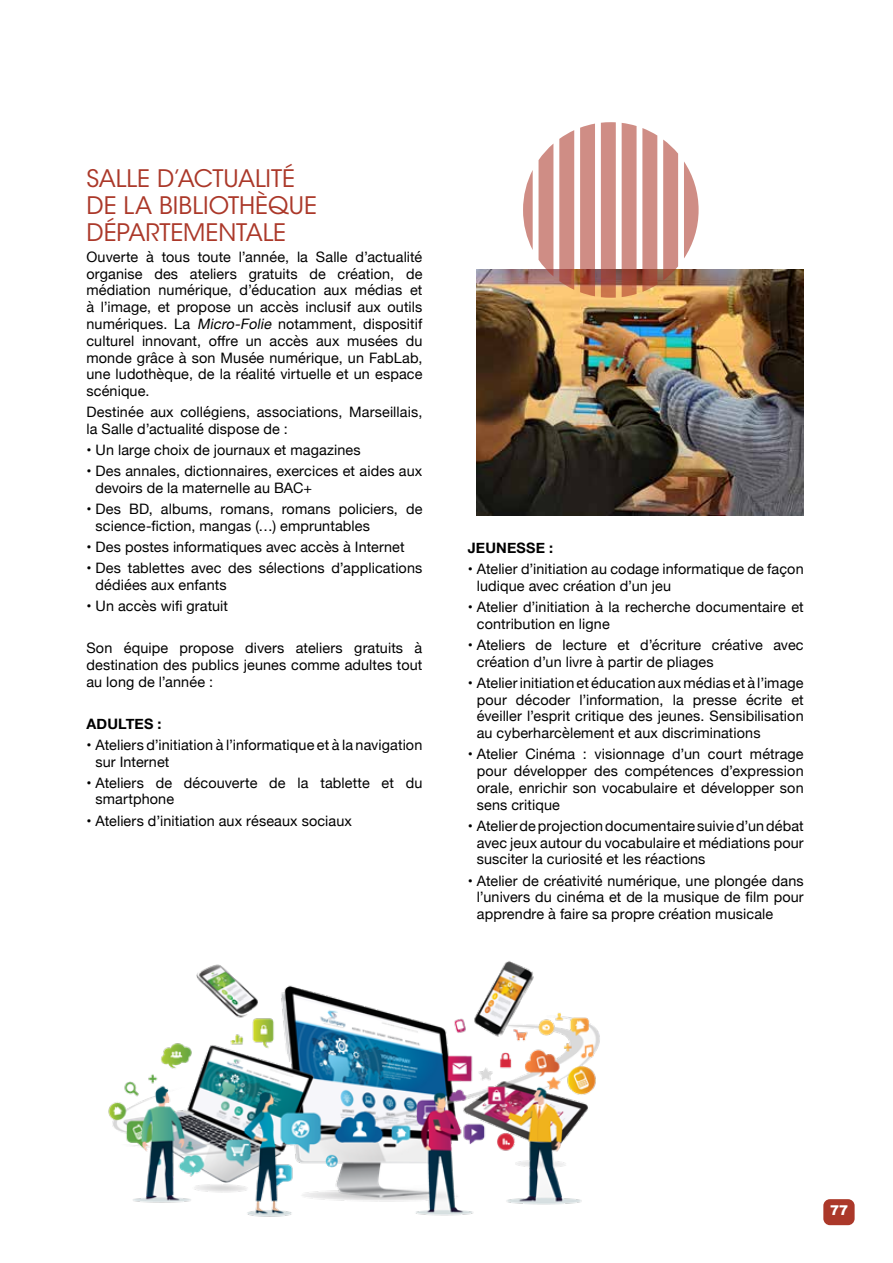
<style>
.page{position:relative;width:893px;height:1263px;background:#fff}
.page>*{position:absolute;margin:0;border:0;box-sizing:border-box;transform-origin:0 0}
.t1{font:24px/27px "ITC Avant Garde Std";color:#ab3829}
.t2{font:14.4px/16.8px "Helvetica Neue";letter-spacing:.01em;color:#000}
.t3{font:700 14.4px "Helvetica Neue";letter-spacing:.01em;color:#000}
.t4{font:900 13.5px "Arial";color:#fff}
.s1{font-style:italic}
</style>
<div class="page">
<div style="left:823px;top:1199px;width:32px;height:26px;background:#ab3829;border-radius:7px"></div>
<img style="left:108px;top:961px;width:492px;height:256px">
<img style="left:476px;top:270px;width:327px;height:245px">
<svg style="left:684px;top:161px;width:15px;height:97px"></svg>
<svg style="left:663px;top:139px;width:15px;height:141px"></svg>
<svg style="left:622px;top:123px;width:35px;height:174px"></svg>
<svg style="left:523px;top:170px;width:10px;height:80px"></svg>
<svg style="left:539px;top:144px;width:14px;height:132px"></svg>
<svg style="left:559px;top:130px;width:15px;height:160px"></svg>
<svg style="left:580px;top:124px;width:15px;height:172px"></svg>
<svg style="left:601px;top:122px;width:15px;height:176px"></svg>
<h1 class="t1" style="left:86px;top:165px;width:232px">SALLE D’ACTUALITÉ<br>DE LA BIBLIOTHÈQUE<br>DÉPARTEMENTALE</h1>
<p class="t2" style="left:86px;top:249px;width:337px;text-align:justify">Ouverte à tous toute l’année, la Salle d’actualité organise des ateliers gratuits de création, de médiation numérique, d’éducation aux médias et à l’image, et propose un accès inclusif aux outils numériques. La <span class="s1">Micro-Folie</span> notamment, dispositif culturel innovant, offre un accès aux musées du monde grâce à son Musée numérique, un FabLab, une ludothèque, de la réalité virtuelle et un espace scénique.</p>
<p class="t2" style="left:86px;top:405px;width:337px">Destinée aux collégiens, associations, Marseillais, la Salle d’actualité dispose de :</p>
<p class="t2" style="left:86px;top:442px;width:276px">• Un large choix de journaux et magazines</p>
<p class="t2" style="left:96px;top:463px;width:328px;text-indent:-9px">• Des annales, dictionnaires, exercices et aides aux devoirs de la maternelle au BAC+</p>
<p class="t2" style="left:96px;top:501px;width:328px;text-indent:-9px">• Des BD, albums, romans, romans policiers, de science-fiction, mangas (…) empruntables</p>
<p class="t2" style="left:86px;top:539px;width:320px">• Des postes informatiques avec accès à Internet</p>
<p class="t2" style="left:96px;top:560px;width:328px;text-indent:-9px">• Des tablettes avec des sélections d’applications dédiées aux enfants</p>
<p class="t2" style="left:86px;top:598px;width:143px">• Un accès wifi gratuit</p>
<p class="t2" style="left:86px;top:640px;width:337px;text-align:justify">Son équipe propose divers ateliers gratuits à destination des publics jeunes comme adultes tout au long de l’année :</p>
<p class="t3" style="left:86px;top:712px;width:77px">ADULTES :</p>
<p class="t2" style="left:96px;top:737px;width:328px;text-indent:-9px">• Ateliers d’initiation à l’informatique et à la navigation sur Internet</p>
<p class="t2" style="left:96px;top:775px;width:328px;text-indent:-9px">• Ateliers de découverte de la tablette et du smartphone</p>
<p class="t2" style="left:86px;top:813px;width:267px">• Ateliers d’initiation aux réseaux sociaux</p>
<p class="t3" style="left:468px;top:537px;width:87px">JEUNESSE :</p>
<p class="t2" style="left:477px;top:562px;width:328px;text-indent:-9px">• Atelier d’initiation au codage informatique de façon ludique avec création d’un jeu</p>
<p class="t2" style="left:477px;top:599px;width:328px;text-indent:-9px">• Atelier d’initiation à la recherche documentaire et contribution en ligne</p>
<p class="t2" style="left:477px;top:637px;width:328px;text-indent:-9px">• Ateliers de lecture et d’écriture créative avec création d’un livre à partir de pliages</p>
<p class="t2" style="left:477px;top:675px;width:328px;text-align:justify;text-indent:-9px">• Atelier initiation et éducation aux médias et à l’image pour décoder l’information, la presse écrite et éveiller l’esprit critique des jeunes. Sensibilisation au cyberharcèlement et aux discriminations</p>
<p class="t2" style="left:477px;top:747px;width:328px;text-align:justify;text-indent:-9px">• Atelier Cinéma : visionnage d’un court métrage pour développer des compétences d’expression orale, enrichir son vocabulaire et développer son sens critique</p>
<p class="t2" style="left:477px;top:818px;width:328px;text-align:justify;text-indent:-9px">• Atelier de projection documentaire suivie d’un débat avec jeux autour du vocabulaire et médiations pour susciter la curiosité et les réactions</p>
<p class="t2" style="left:477px;top:873px;width:328px;text-align:justify;text-indent:-9px">• Atelier de créativité numérique, une plongée dans l’univers du cinéma et de la musique de film pour apprendre à faire sa propre création musicale</p>
<p class="t4" style="left:830px;top:1200px;width:20px">77</p>
</div>
